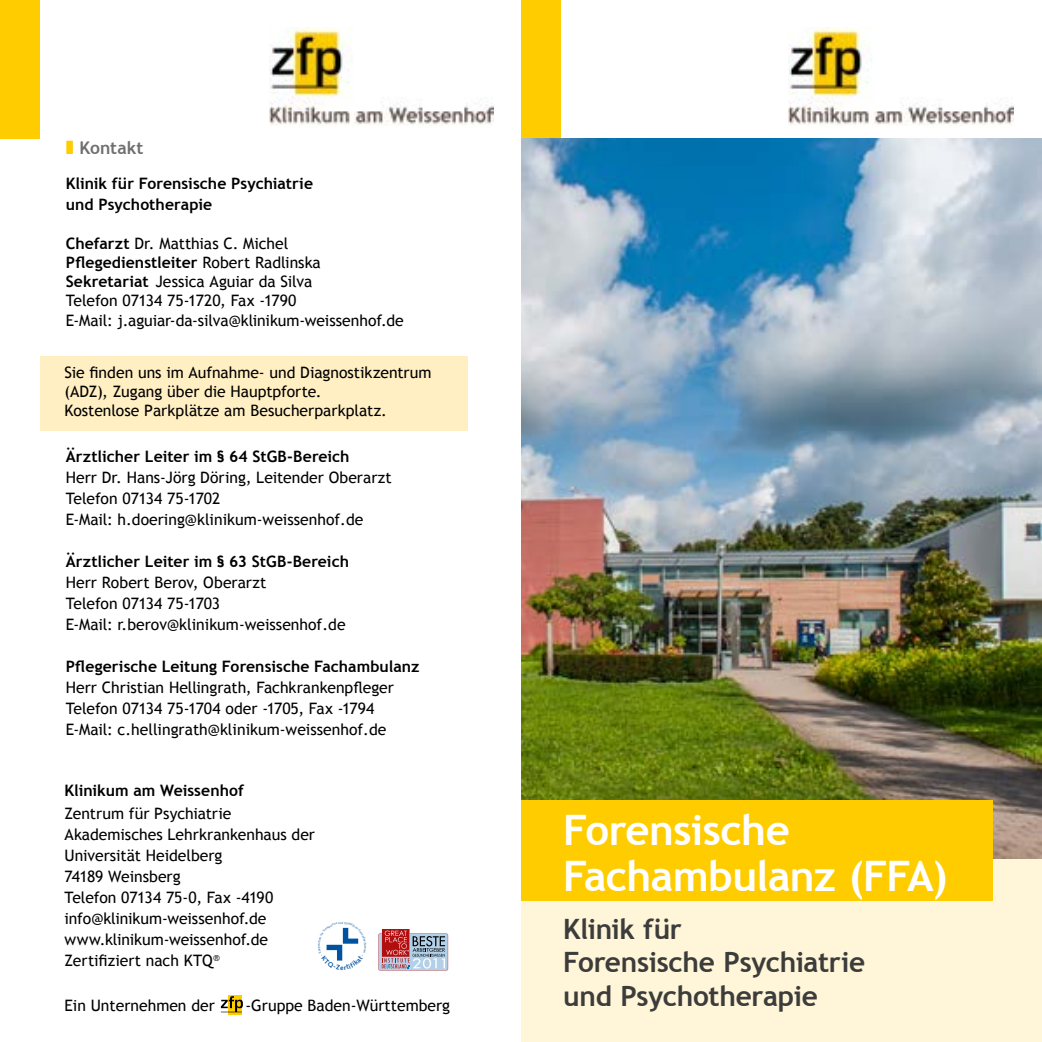
<style>
.page{position:relative;width:1042px;height:1042px;background:#fff}
.page>*{position:absolute;margin:0;border:0;box-sizing:border-box;transform-origin:0 0}
.t1{font:700 42px/45.5px "Trebuchet MS";letter-spacing:-.015em;color:#fff}
.t2{font:700 28px/33.6px "Trebuchet MS";letter-spacing:-.01em;color:#3c3c3b}
.t3{font:700 17.5px "Trebuchet MS";letter-spacing:.005em;color:#706f6f}
.t4{font:15.75px/21px "Trebuchet MS";color:#000}
.t5{font:700 15.75px/21px "Trebuchet MS";color:#000}
.s1{font-weight:700}
</style>
<div class="page">
<div style="left:40px;top:356px;width:428px;height:75px;background:#ffefc3"></div>
<div style="left:521px;top:0;width:40px;height:139px;background:#fc0"></div>
<div style="left:0;top:0;width:40px;height:139px;background:#fc0"></div>
<div style="left:521px;top:792px;width:521px;height:250px;background:#fff5d8"></div>
<img style="left:521px;top:139px;width:521px;height:719px">
<div style="left:521px;top:800px;width:471px;height:101px;background:#fc0"></div>
<div style="left:228px;top:995px;width:14px;height:19px;background:#ad8a00"></div>
<svg style="left:221px;top:996px;width:22px;height:16px"></svg>
<svg style="left:378px;top:929px;width:70px;height:41px"></svg>
<img style="left:789px;top:27px;width:224px;height:98px">
<img style="left:269px;top:27px;width:225px;height:98px">
<svg style="left:326px;top:927px;width:33px;height:34px"></svg>
<p class="t3" style="left:80px;top:137px;width:65px">Kontakt</p>
<p class="t5" style="left:66px;top:173px;width:249px">Klinik für Forensische Psychiatrie und Psychotherapie</p>
<p class="t4" style="left:66px;top:234px;width:340px;line-height:19.2px"><span class="s1">Chefarzt</span> Dr. Matthias C. Michel <span class="s1">Pflegedienstleiter</span> Robert Radlinska <span class="s1">Sekretariat</span> Jessica Aguiar da Silva<br>Telefon 07134 75-1720, Fax -1790<br>E-Mail: j.aguiar-da-silva@klinikum-weissenhof.de</p>
<p class="t4" style="left:64px;top:363px;width:369px;line-height:19.2px">Sie finden uns im Aufnahme- und Diagnostikzentrum (ADZ), Zugang über die Hauptpforte.<br>Kostenlose Parkplätze am Besucherparkplatz.</p>
<p class="t5" style="left:66px;top:446px;width:285px">Ärztlicher Leiter im § 64 StGB-Bereich</p>
<p class="t4" style="left:66px;top:467px;width:328px">Herr Dr. Hans-Jörg Döring, Leitender Oberarzt<br>Telefon 07134 75-1702<br>E-Mail: h.doering@klinikum-weissenhof.de</p>
<p class="t5" style="left:66px;top:551px;width:285px">Ärztlicher Leiter im § 63 StGB-Bereich</p>
<p class="t4" style="left:66px;top:572px;width:281px">Herr Robert Berov, Oberarzt<br>Telefon 07134 75-1703<br>E-Mail: r.berov@klinikum-weissenhof.de</p>
<p class="t5" style="left:66px;top:656px;width:355px">Pflegerische Leitung Forensische Fachambulanz</p>
<p class="t4" style="left:66px;top:677px;width:330px">Herr Christian Hellingrath, Fachkrankenpfleger<br>Telefon 07134 75-1704 oder -1705, Fax -1794<br>E-Mail: c.hellingrath@klinikum-weissenhof.de</p>
<p class="t5" style="left:64px;top:780px;width:181px">Klinikum am Weissenhof</p>
<p class="t4" style="left:64px;top:803px;width:252px">Zentrum für Psychiatrie<br>Akademisches Lehrkrankenhaus der<br>Universität Heidelberg<br>74189 Weinsberg<br>Telefon 07134 75-0, Fax -4190 info@klinikum-weissenhof.de www.klinikum-weissenhof.de<br>Zertifiziert nach KTQ<sup>®</sup></p>
<p class="t4" style="left:64px;top:995px;width:152px">Ein Unternehmen der</p>
<p class="t4" style="left:245px;top:995px;width:206px">-Gruppe Baden-Württemberg</p>
<h1 class="t1" style="left:563px;top:807px;width:386px">Forensische<br>Fachambulanz (FFA)</h1>
<h2 class="t2" style="left:563px;top:912px;width:304px">Klinik für<br>Forensische Psychiatrie</h2>
<h2 class="t2" style="left:563px;top:979px;width:256px">und Psychotherapie</h2>
</div>
